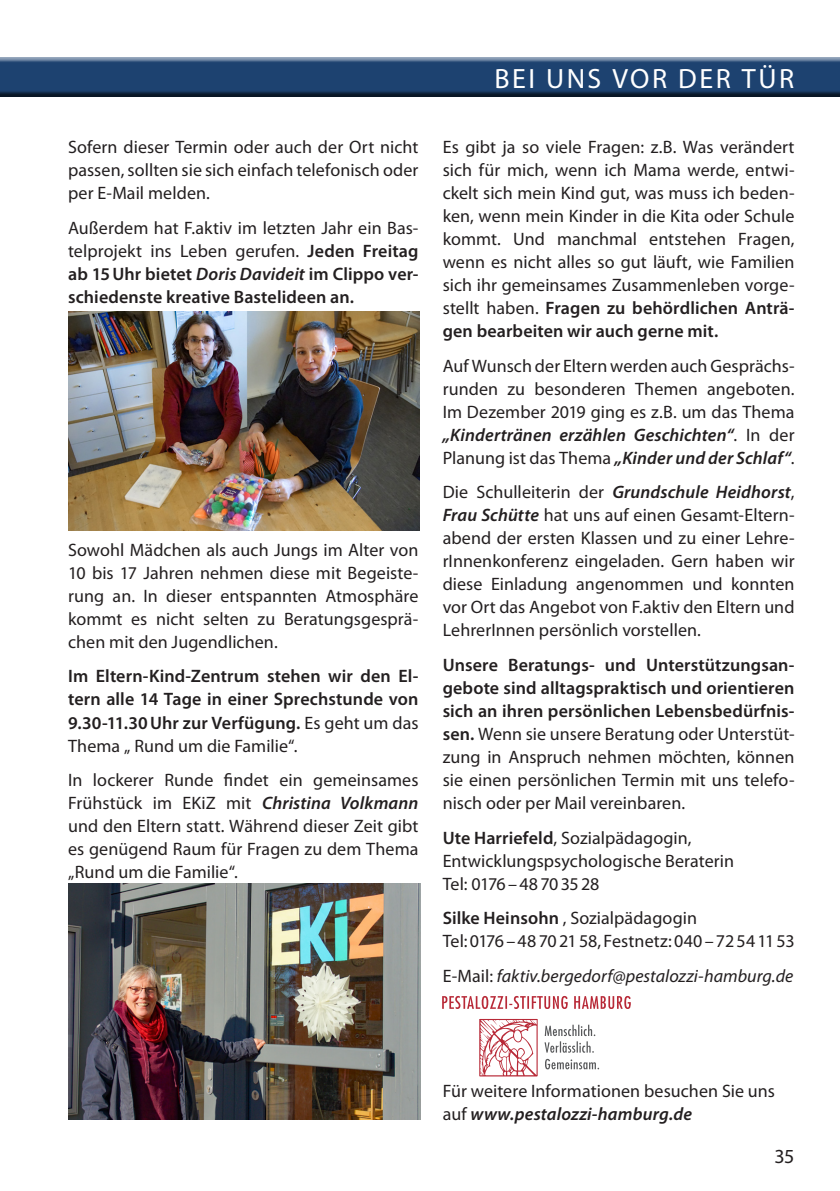
<style>
.page{position:relative;width:840px;height:1191px;background:#fff}
.page>*{position:absolute;margin:0;border:0;box-sizing:border-box;transform-origin:0 0}
.Kolumne_rechts{font:28px "Myriad Pro";letter-spacing:.09em;color:#fff}
.t1{font:20px "Myriad Pro";color:#231f20}
.Fliesstext{font:18px/23px "Myriad Pro";letter-spacing:.005em;color:#231f20;text-align:justify}
.Fliesstext-2{font:600 18px/23px "Myriad Pro";letter-spacing:.005em;color:#231f20;text-align:justify}
.Fliesstext-3{font:italic 18px "Myriad Pro";letter-spacing:.005em;color:#231f20}
.Fliesstext-4{font:18px "Myriad Pro";letter-spacing:-.015em;color:#231f20}
.s1{font-weight:400}
.s2{font-style:italic}
.s3{font-weight:600;font-style:italic}
.s4{font-weight:600}
.s5{font-style:normal}
</style>
<div class="page">
<div style="left:0;top:56px;width:839px;height:42px;background:#231f20;opacity:.75"></div>
<img style="left:68px;top:312px;width:352px;height:219px">
<img style="left:68px;top:883px;width:352px;height:236px">
<svg style="left:442px;top:996px;width:188px;height:13px"></svg>
<svg style="left:479px;top:1018px;width:119px;height:59px"></svg>
<p class="Fliesstext" style="left:68px;top:135px;width:352px">Sofern dieser Termin oder auch der Ort nicht passen, sollten sie sich einfach telefonisch oder per E-Mail melden.</p>
<p class="Fliesstext-2" style="left:68px;top:216px;width:352px"><span class="s1">Außerdem hat F.aktiv im letzten Jahr ein Bas&shy;telprojekt ins Leben gerufen.</span> Jeden Freitag ab 15Uhr bietet <span class="s2">Doris Davideit</span> im Clippo ver&shy;schiedenste kreative Bastelideen an.</p>
<p class="Fliesstext" style="left:68px;top:538px;width:352px">Sowohl Mädchen als auch Jungs im Alter von 10 bis 17 Jahren nehmen diese mit Begeiste&shy;rung an. In dieser entspannten Atmosphäre kommt es nicht selten zu Beratungsgesprä&shy;chen mit den Jugendlichen.</p>
<p class="Fliesstext-2" style="left:68px;top:664px;width:352px">Im Eltern-Kind-Zentrum stehen wir den El&shy;tern alle 14 Tage in einer Sprechstunde von 9.30-11.30Uhr zur Verfügung. <span class="s1">Es geht um das Thema „ Rund um die Familie“.</span></p>
<p class="Fliesstext" style="left:68px;top:768px;width:352px">In lockerer Runde findet ein gemeinsames Frühstück im EKiZ mit <span class="s3">Christina Volkmann </span>und den Eltern statt. Während dieser Zeit gibt es genügend Raum für Fragen zu dem Thema „Rund um die Familie“.</p>
<p class="Kolumne_rechts" style="left:494px;top:61px;width:301px">BEI UNS VOR DER TÜR</p>
<p class="Fliesstext" style="left:442px;top:135px;width:353px">Es gibt ja so viele Fragen: z.B. Was verändert sich für mich, wenn ich Mama werde, entwi&shy;ckelt sich mein Kind gut, was muss ich beden&shy;ken, wenn mein Kinder in die Kita oder Schule kommt. Und manchmal entstehen Fragen, wenn es nicht alles so gut läuft, wie Familien sich ihr gemeinsames Zusammenleben vorge&shy;stellt haben. <span class="s4">Fragen zu behördlichen Anträ&shy;gen bearbeiten wir auch gerne mit.</span></p>
<p class="Fliesstext" style="left:442px;top:354px;width:353px">Auf Wunsch der Eltern werden auch Gesprächs&shy;runden zu besonderen Themen angeboten.<br>Im Dezember 2019 ging es z.B. um das Thema <span class="s3">„Kindertränen erzählen Geschichten“</span>. In der Planung ist das Thema <span class="s3">„Kinder und der Schlaf“</span>.</p>
<p class="Fliesstext" style="left:442px;top:480px;width:353px">Die Schulleiterin der <span class="s3">Grundschule Heidhorst</span>, <span class="s3">Frau Schütte</span> hat uns auf einen Gesamt-Eltern&shy;abend der ersten Klassen und zu einer Lehre&shy;rInnenkonferenz eingeladen. Gern haben wir diese Einladung angenommen und konnten vor Ort das Angebot von F.aktiv den Eltern und LehrerInnen persönlich vorstellen.</p>
<p class="Fliesstext" style="left:442px;top:653px;width:353px"><span class="s4">Unsere Beratungs- und Unterstützungsan&shy;gebote sind alltagspraktisch und orientieren sich an ihren persönlichen Lebensbedürfnis&shy;sen.</span> Wenn sie unsere Beratung oder Unterstüt&shy;zung in Anspruch nehmen möchten, können sie einen persönlichen Termin mit uns telefo&shy;nisch oder per Mail vereinbaren.</p>
<p class="Fliesstext" style="left:442px;top:825px;width:250px"><span class="s4">Ute Harriefeld</span>, Sozialpädagogin,</p>
<p class="Fliesstext" style="left:442px;top:848px;width:293px">Entwicklungspsychologische Beraterin</p>
<p class="Fliesstext-4" style="left:442px;top:872px;width:158px">Tel: 0176–48703528</p>
<p class="Fliesstext" style="left:442px;top:906px;width:256px"><span class="s4">Silke Heinsohn</span> , Sozialpädagogin</p>
<p class="Fliesstext" style="left:442px;top:929px;width:353px">Tel: 0176–48702158, Festnetz: 040–72541153</p>
<p class="Fliesstext-3" style="left:442px;top:964px;width:352px"><span class="s5">E-Mail:</span> faktiv.bergedorf@pestalozzi-hamburg.de</p>
<p class="Fliesstext" style="left:442px;top:1078px;width:333px">Für weitere Informationen besuchen Sie uns auf <span class="s3">www.pestalozzi-hamburg.de</span></p>
<p class="t1" style="left:774px;top:1143px;width:21px">35</p>
</div>
